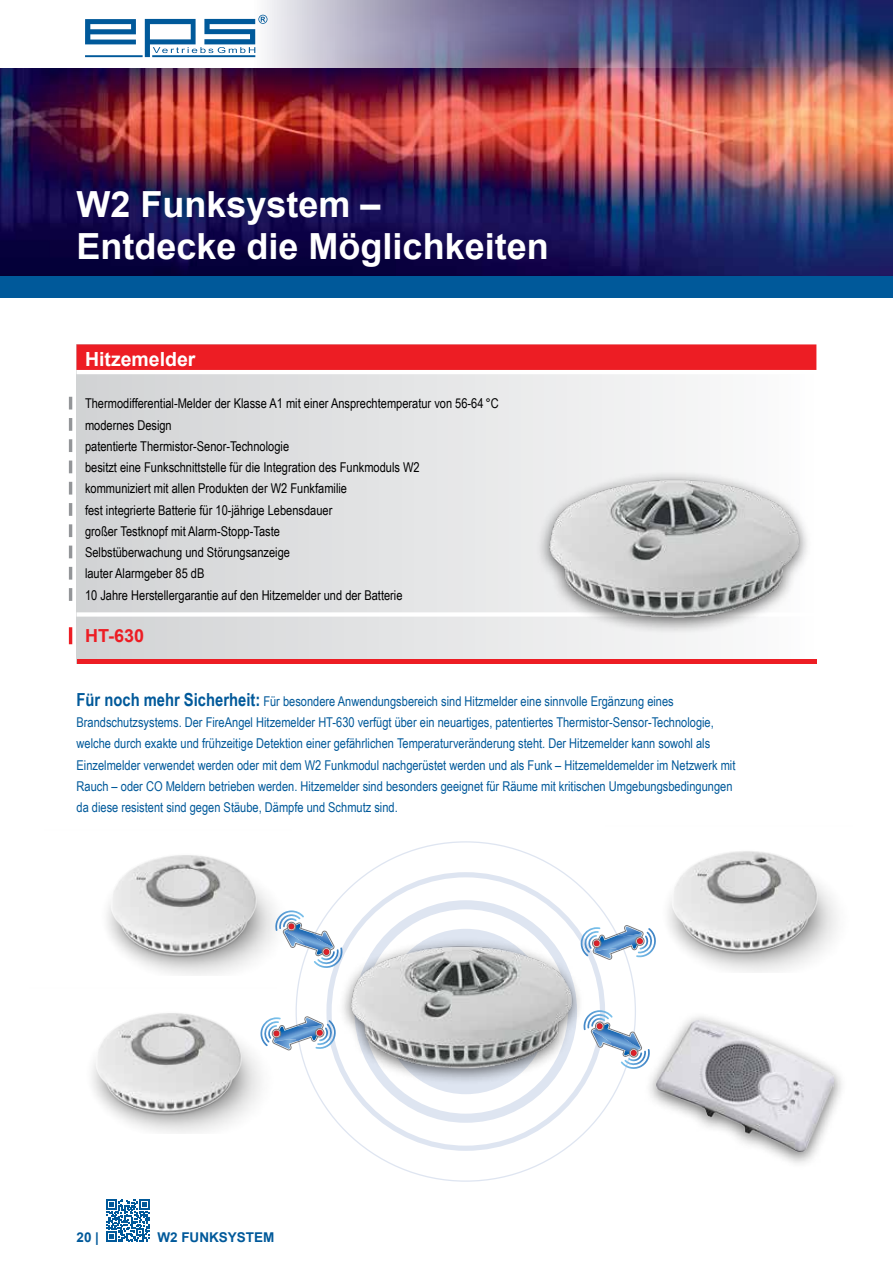
<style>
.page{position:relative;width:893px;height:1263px;background:#fff}
.page>*{position:absolute;margin:0;border:0;box-sizing:border-box;transform-origin:0 0}
.t1{font:700 36px/42.5px "Arial";color:#fff}
.t2{font:700 19.5px "Arial";color:#fff}
.t3{font:700 18px "Arial";color:#ed1d24}
.t4{font:13.5px/21.3px "Arial Narrow";color:#00599a}
.t5{font:13.5px/21.3px "Arial Narrow";color:#000}
.t6{font:700 13.5px "Arial";color:#00599a}
.s1{font-weight:700;font-size:18px}
</style>
<div class="page">
<img style="left:0;top:68px;width:893px;height:208px">
<div style="left:0;top:276px;width:893px;height:22px;background:#00599a"></div>
<img style="left:85px;top:0;width:808px;height:68px">
<div style="left:77px;top:344px;width:739px;height:319px;background:linear-gradient(to right,#d1d2d4,#fcfcfc)"></div>
<div style="left:77px;top:344px;width:739px;height:26px;background:#ed1d24"></div>
<hr style="left:77px;top:370px;width:739px;height:4px;background:#fff">
<svg style="left:69px;top:397px;width:3px;height:12px"></svg>
<svg style="left:69px;top:418px;width:3px;height:13px"></svg>
<svg style="left:69px;top:439px;width:3px;height:13px"></svg>
<svg style="left:69px;top:460px;width:3px;height:13px"></svg>
<svg style="left:69px;top:482px;width:3px;height:13px"></svg>
<svg style="left:69px;top:503px;width:3px;height:13px"></svg>
<svg style="left:69px;top:524px;width:3px;height:13px"></svg>
<svg style="left:69px;top:546px;width:3px;height:12px"></svg>
<svg style="left:69px;top:567px;width:3px;height:13px"></svg>
<svg style="left:69px;top:588px;width:3px;height:13px"></svg>
<div style="left:77px;top:612px;width:739px;height:5px;background:#fff"></div>
<hr style="left:69px;top:627px;width:3px;height:17px;background:#ed1d24">
<hr style="left:77px;top:659px;width:739px;height:4px;background:#ed1d24">
<svg style="left:107px;top:1199px;width:42px;height:43px"></svg>
<img style="left:107px;top:855px;width:167px;height:120px">
<img style="left:668px;top:851px;width:169px;height:121px">
<img style="left:92px;top:1013px;width:169px;height:120px">
<div style="left:354px;top:900px;width:223px;height:223px;border:9px solid #becbe3;border-radius:50%"></div>
<div style="left:338px;top:937px;width:247px;height:149px;background:#000;opacity:.6"></div>
<img style="left:349px;top:927px;width:243px;height:169px">
<svg style="left:254px;top:891px;width:11px;height:66px"></svg>
<svg style="left:352px;top:922px;width:9px;height:62px"></svg>
<svg style="left:274px;top:910px;width:70px;height:59px"></svg>
<svg style="left:254px;top:963px;width:4px;height:12px"></svg>
<svg style="left:561px;top:990px;width:14px;height:64px"></svg>
<svg style="left:582px;top:1010px;width:62px;height:60px"></svg>
<svg style="left:561px;top:1061px;width:3px;height:24px"></svg>
<svg style="left:246px;top:997px;width:99px;height:71px"></svg>
<svg style="left:566px;top:905px;width:90px;height:73px"></svg>
<div style="left:644px;top:1011px;width:203px;height:158px;background:#000;opacity:.6"></div>
<img style="left:657px;top:1021px;width:176px;height:131px">
<div style="left:536px;top:470px;width:276px;height:165px;background:#000;opacity:.6"></div>
<img style="left:546px;top:457px;width:270px;height:191px">
<svg style="left:85px;top:15px;width:182px;height:42px"></svg>
<h1 class="t1" style="left:77px;top:184px;width:474px">W2 Funksystem –<br>Entdecke die Möglichkeiten</h1>
<h2 class="t2" style="left:85px;top:346px;width:112px">Hitzemelder</h2>
<p class="t5" style="left:85px;top:392px;width:415px">Thermodifferential-Melder der Klasse A1 mit einer Ansprechtemperatur von 56-64 °C modernes Design<br>patentierte Thermistor-Senor-Technologie<br>besitzt eine Funkschnittstelle für die Integration des Funkmoduls W2<br>kommuniziert mit allen Produkten der W2 Funkfamilie<br>fest integrierte Batterie für 10-jährige Lebensdauer<br>großer Testknopf mit Alarm-Stopp-Taste<br>Selbstüberwachung und Störungsanzeige<br>lauter Alarmgeber 85 dB<br>10 Jahre Herstellergarantie auf den Hitzemelder und der Batterie</p>
<h3 class="t3" style="left:85px;top:624px;width:61px">HT-630</h3>
<p class="t4" style="left:77px;top:690px;width:660px"><span class="s1">Für noch mehr Sicherheit:</span> Für besondere Anwendungsbereich sind Hitzmelder eine sinnvolle Ergänzung eines Brandschutzsystems. Der FireAngel Hitzemelder HT-630 verfügt über ein neuartiges, patentiertes Thermistor-Sensor-Technologie, welche durch exakte und frühzeitige Detektion einer gefährlichen Temperaturveränderung steht. Der Hitzemelder kann sowohl als Einzelmelder verwendet werden oder mit dem W2 Funkmodul nachgerüstet werden und als Funk – Hitzemeldemelder im Netzwerk mit Rauch – oder CO Meldern betrieben werden. Hitzemelder sind besonders geeignet für Räume mit kritischen Umgebungsbedingungen da diese resistent sind gegen Stäube, Dämpfe und Schmutz sind.</p>
<p class="t6" style="left:77px;top:1228px;width:24px">20 |</p>
<p class="t6" style="left:157px;top:1228px;width:90px">W2 Funksystem</p>
</div>
